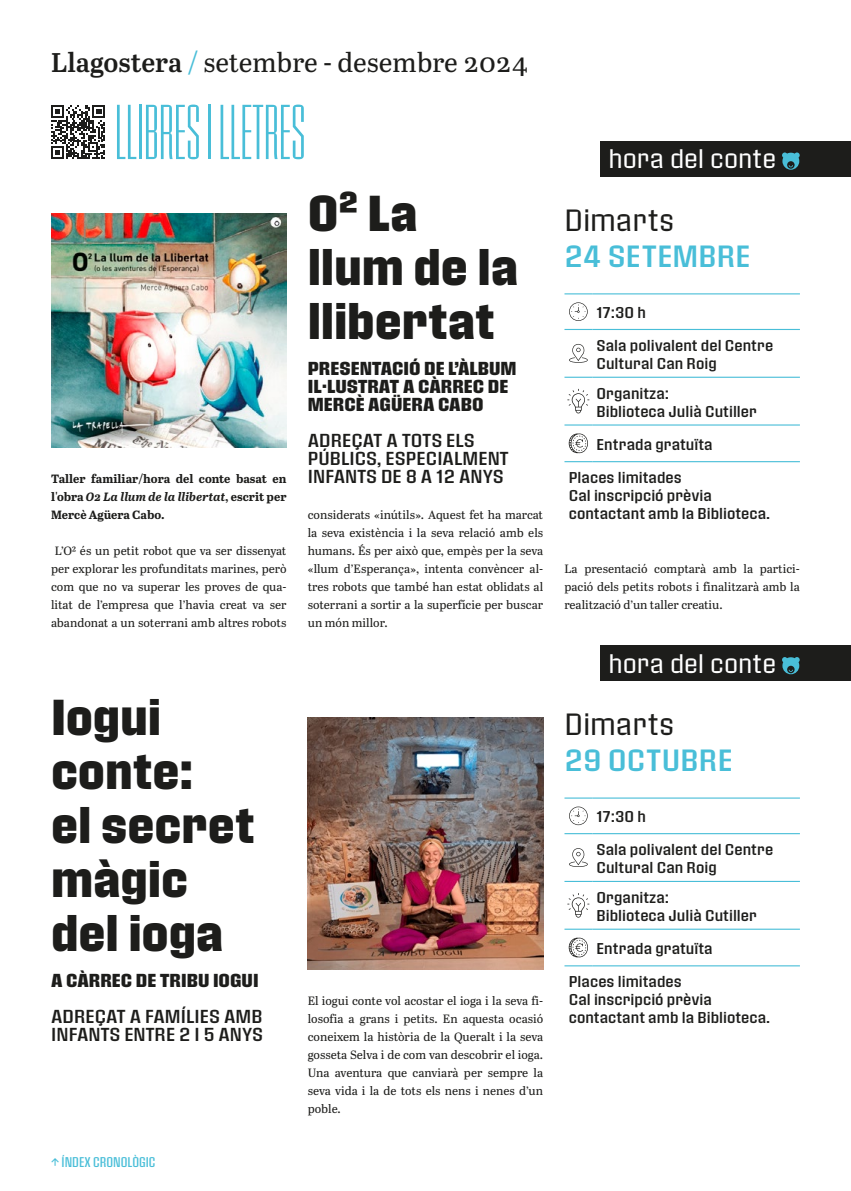
<style>
.page{position:relative;width:851px;height:1191px;background:#fff}
.page>*{position:absolute;margin:0;border:0;box-sizing:border-box;transform-origin:0 0}
.t1{font:74.4px "Pressio No.21";color:#49bed8}
.t2{font:48.3px/54px "Pressio No.54";letter-spacing:-.005em;color:#1d1d1b}
.t3{font:29.4px "Pressio No.52";color:#49bed8}
.t4{font:29.4px "Pressio No.51";letter-spacing:-.01em;color:#1d1d1b}
.t5{font:27px "Abril Text";color:#1d1d1b}
.t6{font:25.5px "Pressio No.51";letter-spacing:-.005em;color:#fff}
.t7{font:18px/18px "Pressio No.52";color:#1d1d1b}
.t8{font:18px/18px "Pressio No.54";color:#1d1d1b}
.t9{font:15px/18px "Pressio No.52";color:#1d1d1b}
.t10{font:13.5px "Pressio No.42";color:#49bed8}
.t11{font:12px/18px "Abril Text";color:#1d1d1b;text-align:justify}
.t12{font:700 12px/18px "Abril Text";color:#1d1d1b;text-align:justify}
.s1{font-weight:600}
.s2{color:#49bed8}
.s3{font-style:italic}
</style>
<div class="page">
<svg style="left:51px;top:105px;width:54px;height:54px"></svg>
<svg style="left:564px;top:833px;width:28px;height:1px"></svg>
<svg style="left:564px;top:881px;width:28px;height:1px"></svg>
<svg style="left:564px;top:928px;width:28px;height:1px"></svg>
<hr style="left:592px;top:833px;width:207px;height:1px;background:#49bed8">
<hr style="left:592px;top:881px;width:207px;height:1px;background:#49bed8">
<hr style="left:592px;top:928px;width:207px;height:1px;background:#49bed8">
<svg style="left:564px;top:797px;width:28px;height:1px"></svg>
<hr style="left:592px;top:797px;width:207px;height:1px;background:#49bed8">
<svg style="left:564px;top:965px;width:28px;height:1px"></svg>
<hr style="left:592px;top:965px;width:207px;height:1px;background:#49bed8">
<svg style="left:569px;top:806px;width:18px;height:19px"></svg>
<svg style="left:569px;top:848px;width:18px;height:19px"></svg>
<svg style="left:567px;top:893px;width:22px;height:24px"></svg>
<svg style="left:568px;top:937px;width:20px;height:20px"></svg>
<svg style="left:564px;top:329px;width:28px;height:1px"></svg>
<svg style="left:564px;top:377px;width:28px;height:1px"></svg>
<svg style="left:564px;top:424px;width:28px;height:1px"></svg>
<hr style="left:592px;top:329px;width:207px;height:1px;background:#49bed8">
<hr style="left:592px;top:377px;width:207px;height:1px;background:#49bed8">
<hr style="left:592px;top:424px;width:207px;height:1px;background:#49bed8">
<svg style="left:564px;top:293px;width:28px;height:1px"></svg>
<hr style="left:592px;top:293px;width:207px;height:1px;background:#49bed8">
<svg style="left:564px;top:461px;width:28px;height:1px"></svg>
<hr style="left:592px;top:461px;width:207px;height:1px;background:#49bed8">
<svg style="left:569px;top:302px;width:18px;height:19px"></svg>
<svg style="left:569px;top:344px;width:18px;height:19px"></svg>
<svg style="left:567px;top:389px;width:22px;height:24px"></svg>
<svg style="left:568px;top:433px;width:20px;height:20px"></svg>
<img style="left:51px;top:213px;width:235px;height:234px">
<img style="left:308px;top:717px;width:235px;height:252px">
<div style="left:600px;top:141px;width:250px;height:36px;background:#1d1d1b"></div>
<svg style="left:782px;top:152px;width:17px;height:18px"></svg>
<div style="left:600px;top:645px;width:250px;height:36px;background:#1d1d1b"></div>
<svg style="left:782px;top:657px;width:17px;height:17px"></svg>
<h3 class="t5" style="left:51px;top:43px;width:478px"><span class="s1">Llagostera</span> <span class="s2">/</span> setembre - desembre 2024</h3>
<h1 class="t1" style="left:115px;top:96px;width:192px">LLIBRES I LLETRES</h1>
<p class="t12" style="left:51px;top:469px;width:237px">Taller familiar/hora del conte basat en l'obra <span class="s3">O2 La llum de la llibertat</span>, escrit per Mercè Agüera Cabo.</p>
<p class="t11" style="left:51px;top:541px;width:237px;text-align:center">L’O2 és un petit robot que va ser dissenyat per explorar les profunditats marines, però com que no va superar les proves de qua&shy;litat de l’empresa que l’havia creat va ser abandonat a un soterrani amb altres robots</p>
<h2 class="t2" style="left:308px;top:185px;width:212px">02 La llum de la llibertat</h2>
<h3 class="t8" style="left:308px;top:359px;width:210px">PRESENTACIÓ DE L’ÀLBUM<br>IL·LUSTRAT A CÀRREC DE<br>MERCÈ AGÜERA CABO</h3>
<h3 class="t7" style="left:308px;top:431px;width:203px">ADREÇAT A TOTS ELS<br>PÚBLICS, ESPECIALMENT<br>INFANTS DE 8 A 12 ANYS</h3>
<p class="t11" style="left:308px;top:505px;width:237px">considerats «inútils». Aquest fet ha marcat la seva existència i la seva relació amb els humans. És per això que, empès per la seva «llum d’Esperança», intenta convèncer al&shy;tres robots que també han estat oblidats al soterrani a sortir a la superfície per buscar un món millor.</p>
<h2 class="t2" style="left:51px;top:689px;width:205px">Iogui conte:<br>el secret màgic del ioga</h2>
<h3 class="t8" style="left:51px;top:971px;width:209px">A CÀRREC DE TRIBU IOGUI</h3>
<h3 class="t7" style="left:51px;top:1007px;width:213px">ADREÇAT A FAMÍLIES AMB<br>INFANTS ENTRE 2 I 5 ANYS</h3>
<p class="t11" style="left:308px;top:991px;width:237px">El iogui conte vol acostar el ioga i la seva fi&shy;losofia a grans i petits. En aquesta ocasió coneixem la història de la Queralt i la seva gosseta Selva i de com van descobrir el ioga.<br>Una aventura que canviarà per sempre la seva vida i la de tots els nens i nenes d’un poble.</p>
<p class="t10" style="left:51px;top:1154px;width:106px">↑ ÍNDEX CRONOLÒGIC</p>
<h3 class="t6" style="left:608px;top:143px;width:169px">hora del conte</h3>
<h3 class="t4" style="left:564px;top:202px;width:111px">Dimarts</h3>
<h3 class="t3" style="left:564px;top:238px;width:188px">24 SETEMBRE</h3>
<p class="t9" style="left:596px;top:296px;width:178px;line-height:32.7px">17:30 h<br>Sala polivalent del Centre</p>
<p class="t9" style="left:596px;top:348px;width:122px;line-height:29.7px">Cultural Can Roig<br>Organitza:</p>
<p class="t9" style="left:596px;top:401px;width:162px">Biblioteca Julià Cutiller</p>
<p class="t9" style="left:596px;top:435px;width:118px">Entrada gratuïta</p>
<p class="t9" style="left:568px;top:468px;width:203px">Places limitades<br>Cal inscripció prèvia contactant amb la Biblioteca.</p>
<p class="t11" style="left:564px;top:559px;width:237px">La presentació comptarà amb la partici&shy;pació dels petits robots i finalitzarà amb la realització d’un taller creatiu.</p>
<h3 class="t6" style="left:608px;top:648px;width:169px">hora del conte</h3>
<h3 class="t4" style="left:564px;top:706px;width:111px">Dimarts</h3>
<h3 class="t3" style="left:564px;top:742px;width:170px">29 OCTUBRE</h3>
<p class="t9" style="left:596px;top:800px;width:178px;line-height:32.7px">17:30 h<br>Sala polivalent del Centre</p>
<p class="t9" style="left:596px;top:852px;width:122px;line-height:29.7px">Cultural Can Roig<br>Organitza:</p>
<p class="t9" style="left:596px;top:905px;width:162px">Biblioteca Julià Cutiller</p>
<p class="t9" style="left:596px;top:939px;width:118px">Entrada gratuïta</p>
<p class="t9" style="left:568px;top:972px;width:203px">Places limitades<br>Cal inscripció prèvia contactant amb la Biblioteca.</p>
</div>
